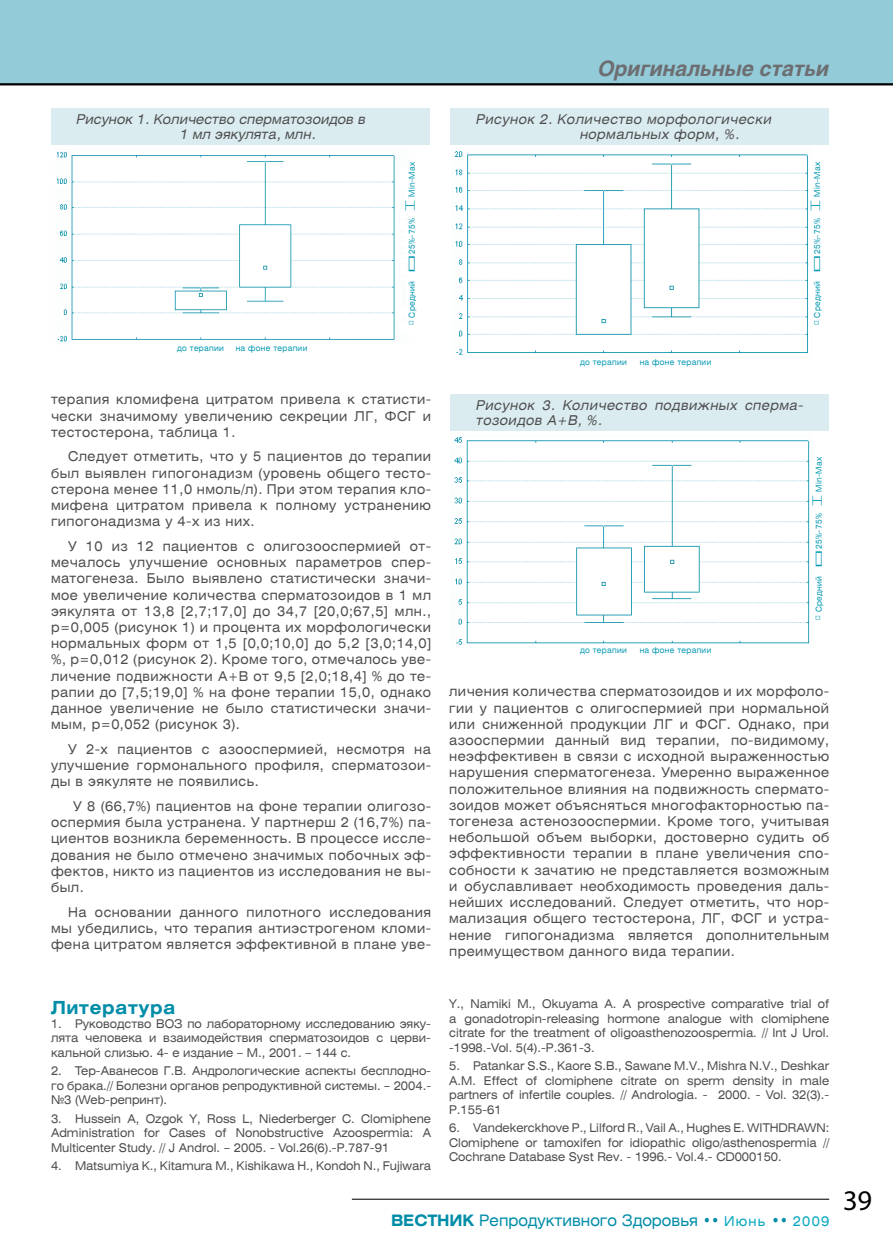
<style>
.page{position:relative;width:893px;height:1246px;background:#fff}
.page>*{position:absolute;margin:0;border:0;box-sizing:border-box;transform-origin:0 0}
.t1{font:28.5px "Myriad Pro";color:#000}
.t2{font:italic 700 21px "Helios";color:#6d6e71}
.t3{font:700 18px "Helios Ext";letter-spacing:.04em;color:#008da8;scale:.9 1}
.t4{font:15.75px "Helios Ext";color:#008da8;scale:.9 1}
.t5{font:13.5px/16.2px "Helios Ext";letter-spacing:.04em;color:#4d4d4f;text-align:justify;scale:.9 1}
.t6{font:italic 13.5px/15px "Helios Ext";letter-spacing:.04em;color:#4d4d4f;scale:.9 1}
.t7{font:italic 13.5px/15px "Helios Ext";letter-spacing:.01em;color:#4d4d4f;scale:.9 1}
.t8{font:12px/14.4px "Helios Ext";color:#4d4d4f;text-align:justify;scale:.9 1}
.t9{font:8.25px "Helios Ext";letter-spacing:.04em;color:#0098b2;scale:.85 1}
.s1{font-family:"Courier C";font-size:16.5px}
.s2{font-weight:700}
.s3{font-size:13.5px;color:#02a6bd}
</style>
<div class="page">
<div style="left:0;top:0;width:893px;height:84px;background:#94cbd9"></div>
<hr style="left:352px;top:1199px;width:477px;height:1px;background:#000">
<hr style="left:0;top:83px;width:893px;height:2px;background:#000">
<div style="left:51px;top:108px;width:378px;height:37px;background:#dbecf0"></div>
<img style="left:56px;top:151px;width:339px;height:191px">
<img style="left:454px;top:151px;width:354px;height:204px">
<div style="left:451px;top:108px;width:378px;height:37px;background:#dbecf0"></div>
<img style="left:454px;top:437px;width:356px;height:208px">
<div style="left:451px;top:394px;width:378px;height:37px;background:#dbecf0"></div>
<p class="t7" style="left:180px;top:112px;width:207px;text-indent:-104px">Рисунок 1. Количество сперматозоидов в<br>1 мл эякулята, млн.</p>
<p class="t9" style="left:177px;top:343px;width:56px">до терапии</p>
<p class="t9" style="left:236px;top:343px;width:86px">на фоне терапии</p>
<h2 class="t2" style="left:598px;top:56px;width:233px">Оригинальные статьи</h2>
<p class="t6" style="left:580px;top:112px;width:214px;text-indent:-104px">Рисунок 2. Количество морфологически нормальных форм, %.</p>
<p class="t9" style="left:407px;top:325px;width:193px;rotate:-90deg">◻ Cредний ◻25%-75% <span class="s1">I</span>Min-Max</p>
<p class="t9" style="left:812px;top:325px;width:193px;rotate:-90deg">◻ Cредний ◻25%-75% <span class="s1">I</span>Min-Max</p>
<p class="t9" style="left:580px;top:357px;width:56px">до терапии</p>
<p class="t9" style="left:640px;top:357px;width:86px">на фоне терапии</p>
<p class="t5" style="left:51px;top:391px;width:424px">терапия кломифена цитратом привела к статисти&shy;чески значимому увеличению секреции ЛГ, ФСГ и тестостерона, таблица 1.</p>
<p class="t5" style="left:51px;top:448px;width:424px;text-indent:17px">Следует отметить, что у 5 пациентов до терапии был выявлен гипогонадизм (уровень общего тесто&shy;стерона менее 11,0 нмоль/л). При этом терапия кло&shy;мифена цитратом привела к полному устранению гипогонадизма у 4-х из них.</p>
<p class="t5" style="left:51px;top:538px;width:424px;text-indent:17px">У 10 из 12 пациентов с олигозооспермией от&shy;мечалось улучшение основных параметров спер&shy;матогенеза. Было выявлено статистически значи&shy;мое увеличение количества сперматозоидов в 1 мл эякулята от 13,8 [2,7;17,0] до 34,7 [20,0;67,5] млн., р=0,005 (рисунок 1) и процента их морфологически нормальных форм от 1,5 [0,0;10,0] до 5,2 [3,0;14,0] %, р=0,012 (рисунок 2). Кроме того, отмечалось уве&shy;личение подвижности А+В от 9,5 [2,0;18,4] % до те&shy;рапии до [7,5;19,0] % на фоне терапии 15,0, однако данное увеличение не было статистически значи&shy;мым, р=0,052 (рисунок 3).</p>
<p class="t5" style="left:51px;top:741px;width:424px;text-indent:17px">У 2-х пациентов с азооспермией, несмотря на улучшение гормонального профиля, сперматозои&shy;ды в эякуляте не появились.</p>
<p class="t5" style="left:51px;top:798px;width:424px;text-indent:22px">У 8 (66,7%) пациентов на фоне терапии олигозо&shy;оспермия была устранена. У партнерш 2 (16,7%) па&shy;циентов возникла беременность. В процессе иссле&shy;дования не было отмечено значимых побочных эф&shy;фектов, никто из пациентов из исследования не вы&shy;был.</p>
<p class="t5" style="left:51px;top:904px;width:424px;text-indent:17px">На основании данного пилотного исследования мы убедились, что терапия антиэстрогеном кломи&shy;фена цитратом является эффективной в плане уве-</p>
<p class="t6" style="left:476px;top:397px;width:365px">Рисунок 3. Количество подвижных сперма&shy;тозоидов А+В, %.</p>
<p class="t9" style="left:580px;top:645px;width:56px">до терапии</p>
<p class="t9" style="left:640px;top:645px;width:86px">на фоне терапии</p>
<p class="t9" style="left:814px;top:620px;width:193px;rotate:-90deg">◻ Cредний ◻25%-75% <span class="s1">I</span>Min-Max</p>
<p class="t5" style="left:449px;top:683px;width:424px">личения количества сперматозоидов и их морфоло&shy;гии у пациентов с олигоспермией при нормальной или сниженной продукции ЛГ и ФСГ. Однако, при азооспермии данный вид терапии, по-видимому, неэффективен в связи с исходной выраженностью нарушения сперматогенеза. Умеренно выраженное положительное влияния на подвижность спермато&shy;зоидов может объясняться многофакторностью па&shy;тогенеза астенозооспермии. Кроме того, учитывая небольшой объем выборки, достоверно судить об эффективности терапии в плане увеличения спо&shy;собности к зачатию не представляется возможным и обуславливает необходимость проведения даль&shy;нейших исследований. Следует отметить, что нор&shy;мализация общего тестостерона, ЛГ, ФСГ и устра&shy;нение гипогонадизма является дополнительным преимуществом данного вида терапии.</p>
<h3 class="t3" style="left:51px;top:996px;width:140px">Литература</h3>
<p class="t8" style="left:51px;top:1016px;width:424px">1. Руководство ВОЗ по лабораторному исследованию эяку&shy;лята человека и взаимодействия сперматозоидов с церви&shy;кальной слизью. 4- е издание – М., 2001. – 144 с.</p>
<p class="t8" style="left:51px;top:1064px;width:424px">2. Тер-Аванесов Г.В. Андрологические аспекты бесплодно&shy;го брака.// Болезни органов репродуктивной системы. – 2004.- №3 (Web-репринт).</p>
<p class="t8" style="left:51px;top:1111px;width:424px">3. Hussein A, Ozgok Y, Ross L, Niederberger C. Clomiphene Administration for Cases of Nonobstructive Azoospermia: A Multicenter Study. // J Androl. – 2005. - Vol.26(6).-P.787-91</p>
<p class="t8" style="left:51px;top:1159px;width:424px">4. Matsumiya K., Kitamura M., Kishikawa H., Kondoh N., Fujiwara</p>
<p class="t8" style="left:449px;top:997px;width:424px">Y., Namiki M., Okuyama A. A prospective comparative trial of a gonadotropin-releasing hormone analogue with clomiphene citrate for the treatment of oligoasthenozoospermia. // Int J Urol. -1998.-Vol. 5(4).-P.361-3.</p>
<p class="t8" style="left:449px;top:1059px;width:424px">5. Patankar S.S., Kaore S.B., Sawane M.V., Mishra N.V., Deshkar A.M. Effect of clomiphene citrate on sperm density in male partners of infertile couples. // Andrologia. - 2000. - Vol. 32(3).- P.155-61</p>
<p class="t8" style="left:449px;top:1121px;width:424px">6. Vandekerckhove P., Lilford R., Vail A., Hughes E. WITHDRAWN:<br>Clomiphene or tamoxifen for idiopathic oligo/asthenospermia // Cochrane Database Syst Rev. - 1996.- Vol.4.- CD000150.</p>
<p class="t4" style="left:391px;top:1211px;width:488px"><span class="s2">ВЕСТНИК</span> Репродуктивного Здоровья •• <span class="s3">Июнь</span> •• <span class="s3">2009</span></p>
<h1 class="t1" style="left:843px;top:1183px;width:30px">39</h1>
</div>
